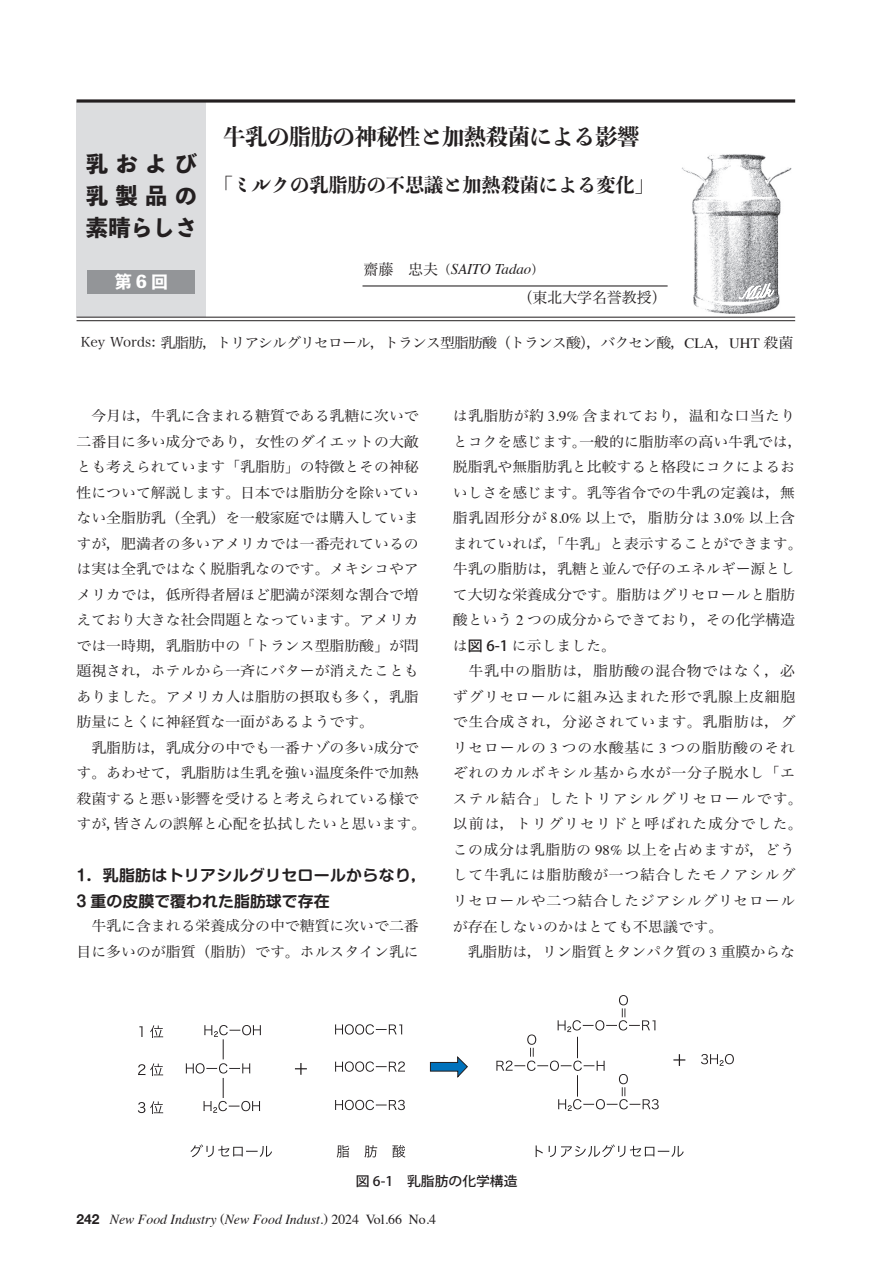
<style>
.page{position:relative;width:893px;height:1263px;background:#fff}
.page>*{position:absolute;margin:0;border:0;box-sizing:border-box;transform-origin:0 0}
.t1{font:800 22.35px "Toppan Bunkyu Midashi Mincho Std N";letter-spacing:-.02em;color:#231f20}
.t2{font:800 22.35px/32px "Toppan Bunkyu Midashi Gothic Std N";letter-spacing:.33em;color:#231f20;text-align:justify}
.t3{font:800 19.2px "Toppan Bunkyu Midashi Mincho Std N";color:#231f20}
.t4{font:800 16.95px "Toppan Bunkyu Midashi Gothic Std N";color:#fff}
.t5{font:700 15.3px/25.5px "Shin M Go De";letter-spacing:.02em;color:#231f20;scale:1.04 1}
.t6{font:italic 14.85px "Times";color:#231f20}
.t7{font:14.85px "Hira Min Pro N W3";color:#231f20}
.t8{font:14.25px/25.5px "Hira Min Pro N W3";letter-spacing:.035em;color:#231f20;scale:1.04 1}
.t9{font:14.25px/25.5px "Hira Min Pro N W3";color:#231f20;scale:1.04 1}
.t10{font:14.25px "Hira Min Pro N W3";letter-spacing:-.06em;color:#231f20;scale:1.04 1}
.t11{font:italic 13.8px "Times";color:#231f20}
.t12{font:500 13.2px "Koz Go Pr 6 N";color:#231f20;scale:1.04 1}
.s1{font-family:"Hira Min Pro N W3";font-style:normal}
.s2{font-family:"Hira Min Pro N W3";font-style:normal;font-size:12.3px}
.s3{font-size:13.2px}
.s4{font-family:"Times"}
.s5{font-family:"Koz Go Pr 6 N";font-weight:500}
.s6{font-family:"Helvetica Neue";font-weight:700;font-style:normal}
.s7{font-style:normal}
</style>
<div class="page">
<img style="left:668px;top:154px;width:128px;height:168px">
<svg style="left:738px;top:283px;width:37px;height:17px"></svg>
<div style="left:77px;top:101px;width:129px;height:216px;background:#dcdddf"></div>
<div style="left:87px;top:270px;width:108px;height:23px;background:#939598"></div>
<svg style="left:77px;top:99px;width:718px;height:4px;background:#4e4b4c"></svg>
<hr style="left:77px;top:317px;width:718px;height:1px;background:#231f20">
<hr style="left:77px;top:320px;width:718px;height:1px;background:#231f20">
<hr style="left:362px;top:285px;width:306px;height:1px;background:#231f20">
<svg style="left:335px;top:1024px;width:67px;height:10px"></svg>
<svg style="left:335px;top:1061px;width:70px;height:11px"></svg>
<svg style="left:335px;top:1100px;width:70px;height:10px"></svg>
<svg style="left:673px;top:1054px;width:12px;height:12px"></svg>
<svg style="left:295px;top:1063px;width:12px;height:12px"></svg>
<svg style="left:701px;top:1054px;width:33px;height:12px"></svg>
<svg style="left:186px;top:1025px;width:75px;height:88px"></svg>
<svg style="left:496px;top:995px;width:163px;height:116px"></svg>
<svg style="left:190px;top:1144px;width:82px;height:13px"></svg>
<svg style="left:337px;top:1145px;width:12px;height:12px"></svg>
<svg style="left:364px;top:1145px;width:13px;height:12px"></svg>
<svg style="left:392px;top:1145px;width:13px;height:13px"></svg>
<svg style="left:536px;top:1145px;width:7px;height:12px"></svg>
<svg style="left:549px;top:1144px;width:135px;height:13px"></svg>
<svg style="left:139px;top:1026px;width:4px;height:11px"></svg>
<svg style="left:150px;top:1025px;width:13px;height:13px"></svg>
<svg style="left:138px;top:1063px;width:25px;height:13px"></svg>
<svg style="left:138px;top:1101px;width:25px;height:13px"></svg>
<svg style="left:430px;top:1056px;width:38px;height:22px"></svg>
<h1 class="t2" style="left:86px;top:147px;width:113px">乳および乳製品の素晴らしさ</h1>
<p class="t4" style="left:115px;top:269px;width:55px">第6回</p>
<h1 class="t1" style="left:223px;top:119px;width:418px">牛乳の脂肪の神秘性と加熱殺菌による影響</h1>
<h2 class="t3" style="left:214px;top:170px;width:442px">「ミルクの乳脂肪の不思議と加熱殺菌による変化」</h2>
<p class="t6" style="left:364px;top:256px;width:182px"><span class="s1">齋藤　忠夫</span><span class="s2">（</span>SAITO Tadao<span class="s2">）</span></p>
<p class="t7" style="left:518px;top:285px;width:150px">（東北大学名誉教授）</p>
<p class="t10" style="left:81px;top:330px;width:687px"><span class="s3">Key Words:</span> 乳脂肪，トリアシルグリセロール，トランス型脂肪酸（トランス酸），バクセン酸，<span class="s4">CLA</span>，<span class="s4">UHT</span> 殺菌</p>
<p class="t9" style="left:77px;top:402px;width:338px">　今月は，牛乳に含まれる糖質である乳糖に次いで二番目に多い成分であり，女性のダイエットの大敵とも考えられています「乳脂肪」の特徴とその神秘性について解説します。日本では脂肪分を除いていない全脂肪乳（全乳）を一般家庭では購入していますが，肥満者の多いアメリカでは一番売れているのは実は全乳ではなく脱脂乳なのです。メキシコやアメリカでは，低所得者層ほど肥満が深刻な割合で増えており大きな社会問題となっています。アメリカでは一時期，乳脂肪中の「トランス型脂肪酸」が問題視され，ホテルから一斉にバターが消えたこともありました。アメリカ人は脂肪の摂取も多く，乳脂肪量にとくに神経質な一面があるようです。<br>　乳脂肪は，乳成分の中でも一番ナゾの多い成分です。あわせて，乳脂肪は生乳を強い温度条件で加熱殺菌すると悪い影響を受けると考えられている様ですが，皆さんの誤解と心配を払拭したいと思います。</p>
<p class="t5" style="left:77px;top:861px;width:338px">1．乳脂肪はトリアシルグリセロールからなり，<br>3 重の皮膜で覆われた脂肪球で存在</p>
<p class="t9" style="left:77px;top:912px;width:331px">　牛乳に含まれる栄養成分の中で糖質に次いで二番目に多いのが脂質（脂肪）です。ホルスタイン乳に</p>
<p class="t8" style="left:453px;top:402px;width:338px">は乳脂肪が約 <span class="s4">3.9%</span> 含まれており，温和な口当たりとコクを感じます。一般的に脂肪率の高い牛乳では，脱脂乳や無脂肪乳と比較すると格段にコクによるおいしさを感じます。乳等省令での牛乳の定義は，無脂乳固形分が <span class="s4">8.0%</span> 以上で，脂肪分は <span class="s4">3.0%</span> 以上含まれていれば，「牛乳」と表示することができます。牛乳の脂肪は，乳糖と並んで仔のエネルギー源として大切な栄養成分です。脂肪はグリセロールと脂肪酸という <span class="s4">2</span> つの成分からできており，その化学構造は<span class="s5">図 6-1</span> に示しました。<br>　牛乳中の脂肪は，脂肪酸の混合物ではなく，必ずグリセロールに組み込まれた形で乳腺上皮細胞で生合成され，分泌されています。乳脂肪は，グリセロールの <span class="s4">3</span> つの水酸基に <span class="s4">3</span> つの脂肪酸のそれぞれのカルボキシル基から水が一分子脱水し「エステル結合」したトリアシルグリセロールです。以前は，トリグリセリドと呼ばれた成分でした。この成分は乳脂肪の <span class="s4">98%</span> 以上を占めますが，どうして牛乳には脂肪酸が一つ結合したモノアシルグリセロールや二つ結合したジアシルグリセロールが存在しないのかはとても不思議です。<br>　乳脂肪は，リン脂質とタンパク質の <span class="s4">3</span> 重膜からな</p>
<p class="t12" style="left:356px;top:1173px;width:157px">図 6-1　乳脂肪の化学構造</p>
<p class="t11" style="left:77px;top:1207px;width:361px"><span class="s6">242</span> New Food Industry <span class="s7">(</span>New Food Indust.<span class="s7">) 2024 Vol.66 No.4</span></p>
</div>
